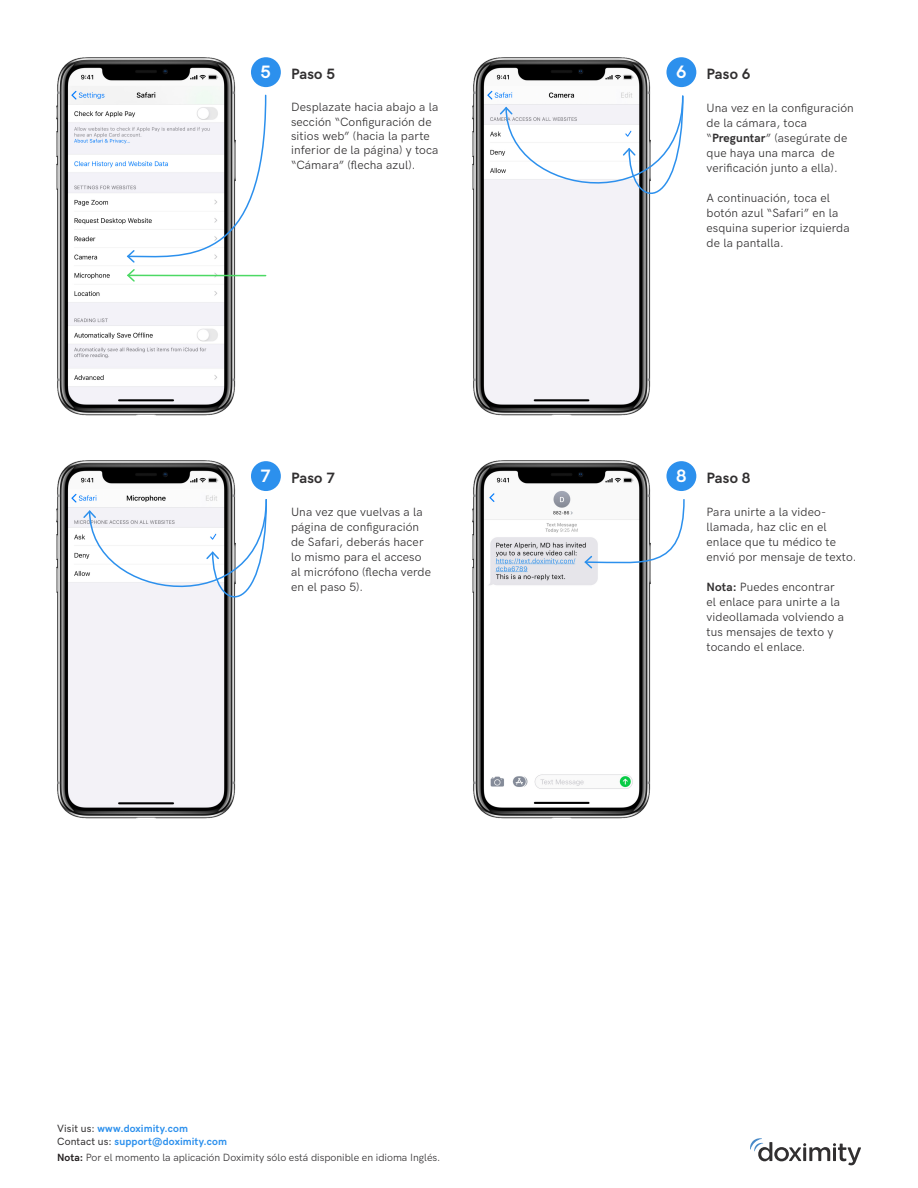
<style>
.page{position:relative;width:918px;height:1188px;background:#fff}
.page>*{position:absolute;margin:0;border:0;box-sizing:border-box;transform-origin:0 0}
.t1{font:700 18px "HK Grotesk";color:#fff}
.t2{font:700 15px "HK Grotesk";letter-spacing:.01em;color:#312f30}
.t3{font:12px/15px "HK Grotesk";letter-spacing:.01em;color:#312f30}
.t4{font:10.5px "HK Grotesk";color:#312f30}
.t5{font:700 10.5px "HK Grotesk";letter-spacing:.01em;color:#2c90ed}
.s1{font-weight:700}
.s2{font-weight:500;color:#312f30}
.s3{font-weight:700;color:#231f20}
</style>
<div class="page">
<svg style="left:750px;top:1138px;width:111px;height:27px"></svg>
<img style="left:57px;top:57px;width:178px;height:359px">
<img style="left:57px;top:461px;width:178px;height:358px">
<img style="left:472px;top:57px;width:179px;height:359px">
<img style="left:472px;top:461px;width:179px;height:358px">
<div style="left:251px;top:57px;width:30px;height:30px;background:#2c90ed;border-radius:50%"></div>
<div style="left:251px;top:461px;width:30px;height:30px;background:#2c90ed;border-radius:50%"></div>
<div style="left:666px;top:57px;width:30px;height:30px;background:#2c90ed;border-radius:50%"></div>
<div style="left:666px;top:461px;width:30px;height:30px;background:#2c90ed;border-radius:50%"></div>
<svg style="left:126px;top:94px;width:141px;height:189px"></svg>
<svg style="left:82px;top:498px;width:185px;height:125px"></svg>
<svg style="left:498px;top:95px;width:186px;height:125px"></svg>
<svg style="left:583px;top:498px;width:102px;height:74px"></svg>
<p class="t1" style="left:261px;top:58px;width:12px">5</p>
<p class="t2" style="left:291px;top:62px;width:46px">Paso 5</p>
<p class="t3" style="left:291px;top:99px;width:149px;line-height:14.4px">Desplazate hacia abajo a la sección “Configuración de sitios web” (hacia la parte inferior de la página) y toca “Cámara” (flecha azul).</p>
<p class="t1" style="left:676px;top:58px;width:12px">6</p>
<p class="t2" style="left:707px;top:62px;width:46px">Paso 6</p>
<p class="t3" style="left:707px;top:99px;width:149px">Una vez en la configuración</p>
<p class="t3" style="left:707px;top:114px;width:102px">de la cámara, toca</p>
<p class="t3" style="left:707px;top:129px;width:142px">“<span class="s1">Preguntar</span>” (asegúrate de</p>
<p class="t3" style="left:707px;top:144px;width:130px">que haya una marca de</p>
<p class="t3" style="left:707px;top:159px;width:133px">verificación junto a ella).</p>
<p class="t3" style="left:707px;top:189px;width:125px">A continuación, toca el</p>
<p class="t3" style="left:707px;top:204px;width:133px">botón azul “Safari” en la</p>
<p class="t3" style="left:707px;top:219px;width:145px">esquina superior izquierda</p>
<p class="t3" style="left:707px;top:234px;width:79px">de la pantalla.</p>
<p class="t1" style="left:261px;top:462px;width:12px">7</p>
<p class="t2" style="left:291px;top:466px;width:46px">Paso 7</p>
<p class="t3" style="left:291px;top:503px;width:133px">Una vez que vuelvas a la</p>
<p class="t3" style="left:291px;top:518px;width:130px">página de configuración</p>
<p class="t3" style="left:291px;top:533px;width:134px">de Safari, deberás hacer</p>
<p class="t3" style="left:291px;top:548px;width:141px">lo mismo para el acceso al micrófono (flecha verde en el paso 5).</p>
<p class="t1" style="left:676px;top:462px;width:12px">8</p>
<p class="t2" style="left:707px;top:466px;width:46px">Paso 8</p>
<p class="t3" style="left:707px;top:503px;width:122px">Para unirte a la video&shy;llamada, haz clic en el</p>
<p class="t3" style="left:707px;top:533px;width:131px">enlace que tu médico te</p>
<p class="t3" style="left:707px;top:548px;width:151px">envió por mensaje de texto.</p>
<p class="t3" style="left:707px;top:578px;width:130px"><span class="s1">Nota:</span> Puedes encontrar</p>
<p class="t3" style="left:707px;top:593px;width:135px">el enlace para unirte a la</p>
<p class="t3" style="left:707px;top:608px;width:139px">videollamada volviendo a tus mensajes de texto y tocando el enlace.</p>
<p class="t5" style="left:57px;top:1120px;width:132px"><span class="s2">Visit us:</span> www.doximity.com</p>
<p class="t5" style="left:57px;top:1134px;width:172px"><span class="s2">Contact us:</span> support@doximity.com</p>
<p class="t4" style="left:57px;top:1149px;width:385px"><span class="s3">Nota:</span> Por el momento la aplicación Doximity sólo está disponible en idioma Inglés.</p>
</div>
